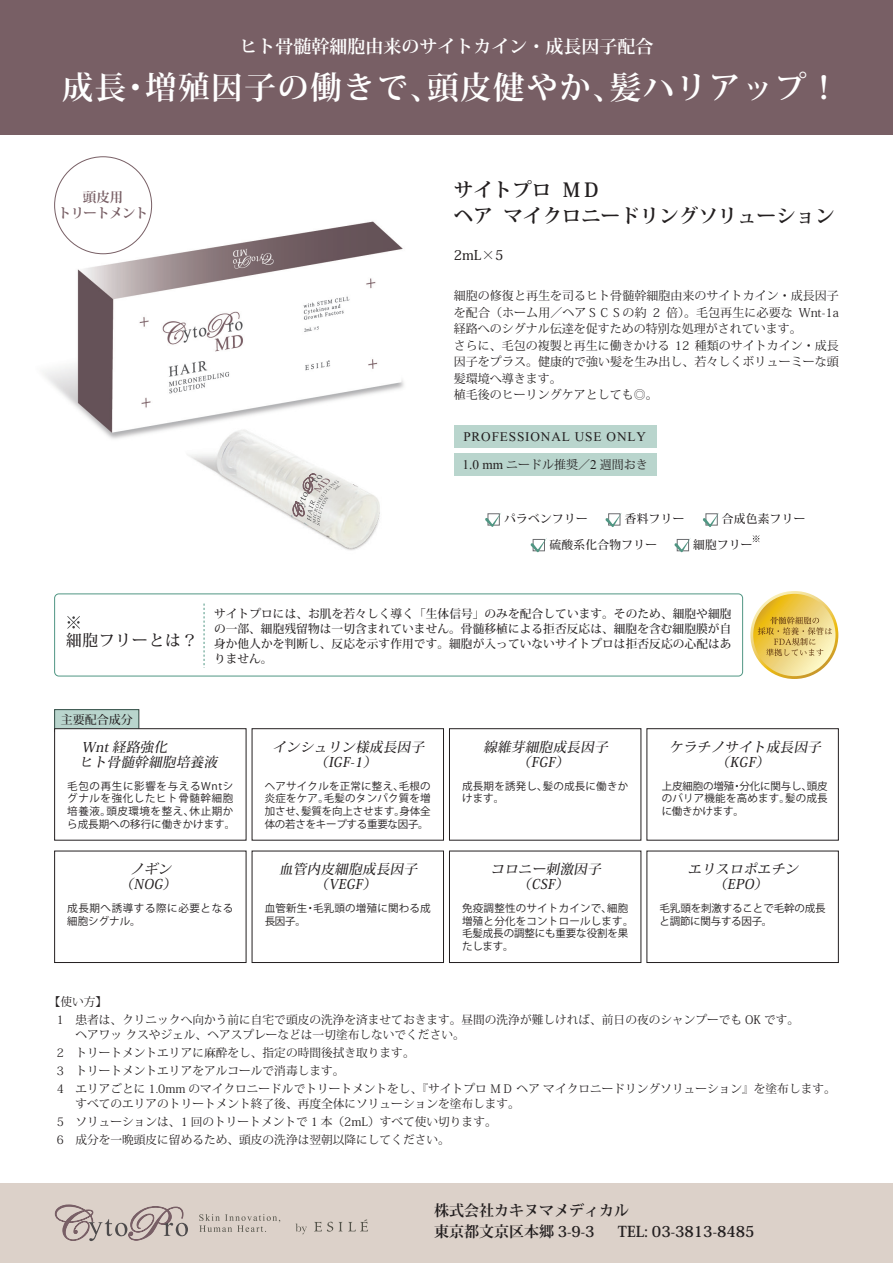
<style>
.page{position:relative;width:893px;height:1263px;background:#fff}
.page>*{position:absolute;margin:0;border:0;box-sizing:border-box;transform-origin:0 0}
.t1{font:700 31.5px "Koz Min Pr 6 N";letter-spacing:.05em;color:#fff}
.t2{font:700 19.5px/25.5px "Koz Min Pr 6 N";color:#231f20}
.t3{font:700 18px "Koz Min Pr 6 N";color:#fff}
.t4{font:16.5px "Aparajita";letter-spacing:.05em;color:#231f20}
.t5{font:500 15.75px "Koz Min Pr 6 N";letter-spacing:.05em;color:#231f20}
.t6{font:700 15px/21px "Koz Min Pr 6 N";color:#231f20}
.t7{font:italic 500 13.5px/15px "Koz Min Pr 6 N";color:#231f20;text-align:center}
.t8{font:700 13.5px/16.5px "Koz Min Pr 6 N";letter-spacing:-.05em;color:#785f65;text-align:center}
.t9{font:500 13.5px "Koz Min Pr 6 N";color:#231f20}
.t10{font:12px/16.5px "Koz Min Pr 6 N";color:#231f20}
.t11{font:500 12px "Koz Min Pr 6 N";color:#231f20}
.t12{font:11.7px/18px "Koz Min Pr 6 N";color:#231f20}
.t13{font:500 11.7px/15px "Koz Min Pr 6 N";letter-spacing:.005em;color:#231f20;text-align:justify}
.t14{font:500 11.7px "Koz Min Pr 6 N";letter-spacing:.025em;color:#231f20}
.t15{font:10.5px/12.8px "Koz Go Pro";letter-spacing:.02em;color:#231f20}
.t16{font:10.5px/12.8px "Koz Go Pro";letter-spacing:.06em;color:#231f20}
.t17{font:10.5px/12.8px "Koz Go Pro";letter-spacing:-.01em;color:#231f20}
.s1{font-family:"Aparajita";font-size:16.5px}
</style>
<div class="page">
<div style="left:0;top:0;width:893px;height:135px;background:#785f65"></div>
<div style="left:0;top:1183px;width:893px;height:80px;background:#dcd1c9"></div>
<img style="left:43px;top:197px;width:361px;height:242px">
<svg style="left:55px;top:1205px;width:133px;height:36px"></svg>
<svg style="left:199px;top:1214px;width:81px;height:18px"></svg>
<svg style="left:314px;top:1219px;width:54px;height:13px"></svg>
<svg style="left:296px;top:1223px;width:11px;height:11px"></svg>
<svg style="left:753px;top:535px;width:7px;height:7px"></svg>
<svg style="left:485px;top:513px;width:16px;height:14px"></svg>
<svg style="left:605px;top:513px;width:17px;height:14px"></svg>
<svg style="left:703px;top:513px;width:16px;height:14px"></svg>
<svg style="left:530px;top:538px;width:17px;height:14px"></svg>
<svg style="left:674px;top:538px;width:17px;height:14px"></svg>
<div style="left:54px;top:594px;width:689px;height:82px;border:1px solid #509683;border-radius:4px"></div>
<svg style="left:67px;top:616px;width:13px;height:13px"></svg>
<svg style="left:204px;top:603px;width:1px;height:65px"></svg>
<svg style="left:750px;top:591px;width:88px;height:88px"></svg>
<svg style="left:753px;top:594px;width:82px;height:82px;background:#efd169"></svg>
<svg style="left:758px;top:617px;width:74px;height:39px;background:#dbbd65"></svg>
<div style="left:55px;top:710px;width:84px;height:22px;background:#b9d5cd"></div>
<div style="left:54px;top:728px;width:192px;height:112px;background:#fff;border:1px solid #231f20"></div>
<div style="left:647px;top:728px;width:191px;height:112px;border:1px solid #231f20"></div>
<div style="left:252px;top:728px;width:192px;height:112px;border:1px solid #231f20"></div>
<div style="left:449px;top:728px;width:192px;height:112px;border:1px solid #231f20"></div>
<div style="left:54px;top:851px;width:192px;height:112px;background:#fff;border:1px solid #231f20"></div>
<div style="left:647px;top:851px;width:191px;height:112px;border:1px solid #231f20"></div>
<div style="left:252px;top:851px;width:192px;height:112px;border:1px solid #231f20"></div>
<div style="left:449px;top:851px;width:192px;height:112px;border:1px solid #231f20"></div>
<img style="left:184px;top:426px;width:203px;height:125px">
<svg style="left:293px;top:474px;width:48px;height:52px;background:#d3d0cd"></svg>
<div style="left:454px;top:426px;width:202px;height:21px;background:#b9d5cd"></div>
<div style="left:454px;top:453px;width:202px;height:23px;background:#b9d5cd"></div>
<h3 class="t3" style="left:239px;top:36px;width:415px">ヒト骨髄幹細胞由来のサイトカイン・成長因子配合</h3>
<h1 class="t1" style="left:62px;top:70px;width:780px">成長・増殖因子の働きで、頭皮健やか、髪ハリアップ！</h1>
<p class="t8" style="left:58px;top:189px;width:92px">頭皮用<br>トリートメント</p>
<h2 class="t2" style="left:454px;top:178px;width:383px">サイトプロ ＭＤ<br>ヘア マイクロニードリングソリューション</h2>
<p class="t9" style="left:454px;top:248px;width:51px">2mL×5</p>
<p class="t10" style="left:454px;top:288px;width:386px">細胞の修復と再生を司るヒト骨髄幹細胞由来のサイトカイン・成長因子を配合（ホーム用／ヘアＳＣＳの約 2 倍）。毛包再生に必要な Wnt-1a経路へのシグナル伝達を促すための特別な処理がされています。<br>さらに、毛包の複製と再生に働きかける 12 種類のサイトカイン・成長因子をプラス。健康的で強い髪を生み出し、若々しくボリューミーな頭髪環境へ導きます。<br>植毛後のヒーリングケアとしても◎。</p>
<h3 class="t4" style="left:463px;top:429px;width:184px">PROFESSIONAL USE ONLY</h3>
<p class="t10" style="left:462px;top:457px;width:187px"><span class="s1">1.0 mm</span> ニードル推奨／<span class="s1">2</span> 週間おき</p>
<p class="t14" style="left:504px;top:512px;width:85px">パラベンフリー</p>
<p class="t13" style="left:625px;top:512px;width:61px">香料フリー</p>
<p class="t14" style="left:722px;top:512px;width:85px">合成色素フリー</p>
<p class="t14" style="left:550px;top:538px;width:109px">硫酸系化合物フリー</p>
<p class="t13" style="left:693px;top:538px;width:61px">細胞フリー</p>
<h3 class="t5" style="left:66px;top:631px;width:133px">細胞フリーとは？</h3>
<p class="t11" style="left:61px;top:712px;width:73px">主要配合成分</p>
<p class="t13" style="left:214px;top:606px;width:519px">サイトプロには、お肌を若々しく導く「生体信号」のみを配合しています。そのため、細胞や細胞の一部、細胞残留物は一切含まれていません。骨髄移植による拒否反応は、細胞を含む細胞膜が自身か他人かを判断し、反応を示す作用です。細胞が入っていないサイトプロは拒否反応の心配はありません。</p>
<p class="t7" style="left:79px;top:740px;width:144px;text-align:left">Wnt 経路強化<br>ヒト骨髄幹細胞培養液</p>
<p class="t7" style="left:272px;top:740px;width:157px">インシュリン様成長因子（IGF-1）</p>
<p class="t7" style="left:484px;top:740px;width:130px">線維芽細胞成長因子（FGF）</p>
<p class="t7" style="left:669px;top:740px;width:157px">ケラチノサイト成長因子（KGF）</p>
<p class="t16" style="left:67px;top:779px;width:169px">毛包の再生に影響を与えるWntシグナルを強化したヒト骨髄幹細胞培養液。頭皮環境を整え、休止期から成長期への移行に働きかけます。</p>
<p class="t15" style="left:265px;top:779px;width:168px;text-align:justify">ヘアサイクルを正常に整え、毛根の炎症をケア。毛髪のタンパク質を増加させ、髪質を向上させます。身体全体の若さをキープする重要な因子。</p>
<p class="t15" style="left:462px;top:779px;width:168px">成長期を誘発し、髪の成長に働きかけます。</p>
<p class="t15" style="left:662px;top:779px;width:168px;text-align:justify">上皮細胞の増殖・分化に関与し、頭皮のバリア機能を高めます。髪の成長に働きかけます。</p>
<p class="t7" style="left:120px;top:862px;width:62px">ノギン（NOG）</p>
<p class="t7" style="left:279px;top:862px;width:144px">血管内皮細胞成長因子（VEGF）</p>
<p class="t7" style="left:490px;top:862px;width:116px">コロニー刺激因子（CSF）</p>
<p class="t7" style="left:688px;top:862px;width:116px">エリスロポエチン（EPO）</p>
<p class="t16" style="left:67px;top:902px;width:168px">成長期へ誘導する際に必要となる細胞シグナル。</p>
<p class="t15" style="left:265px;top:902px;width:168px">血管新生・毛乳頭の増殖に関わる成長因子。</p>
<p class="t15" style="left:462px;top:902px;width:173px">免疫調整性のサイトカインで、細胞増殖と分化をコントロールします。毛髪成長の調整にも重要な役割を果たします。</p>
<p class="t17" style="left:660px;top:902px;width:168px">毛乳頭を刺激することで毛幹の成長と調節に関与する因子。</p>
<p class="t12" style="left:55px;top:993px;width:54px;text-indent:-6px">【使い方】<br>１</p>
<p class="t12" style="left:55px;top:1044px;width:13px;text-align:justify">２<br>３<br>４</p>
<p class="t12" style="left:55px;top:1113px;width:25px">５<br>６　</p>
<p class="t12" style="left:75px;top:1012px;width:725px;line-height:15px">患者は、クリニックへ向かう前に自宅で頭皮の洗浄を済ませておきます。昼間の洗浄が難しければ、前日の夜のシャンプーでも OK です。ヘアワッ クスやジェル、ヘアスプレーなどは一切塗布しないでください。</p>
<p class="t12" style="left:75px;top:1044px;width:762px">トリートメントエリアに麻酔をし、指定の時間後拭き取ります。<br>トリートメントエリアをアルコールで消毒します。<br>エリアごとに 1.0mm のマイクロニードルでトリートメントをし、『サイトプロ ＭＤ ヘア マイクロニードリングソリューション』を塗布します。</p>
<p class="t12" style="left:75px;top:1095px;width:446px">すべてのエリアのトリートメント終了後、再度全体にソリューションを塗布します。ソリューションは、1 回のトリートメントで 1 本（2mL）すべて使い切ります。<br>成分を一晩頭皮に留めるため、頭皮の洗浄は翌朝以降にしてください。</p>
<p class="t6" style="left:434px;top:1200px;width:322px">株式会社カキヌマメディカル<br>東京都文京区本郷 3-9-3　 TEL: 03-3813-8485</p>
</div>
